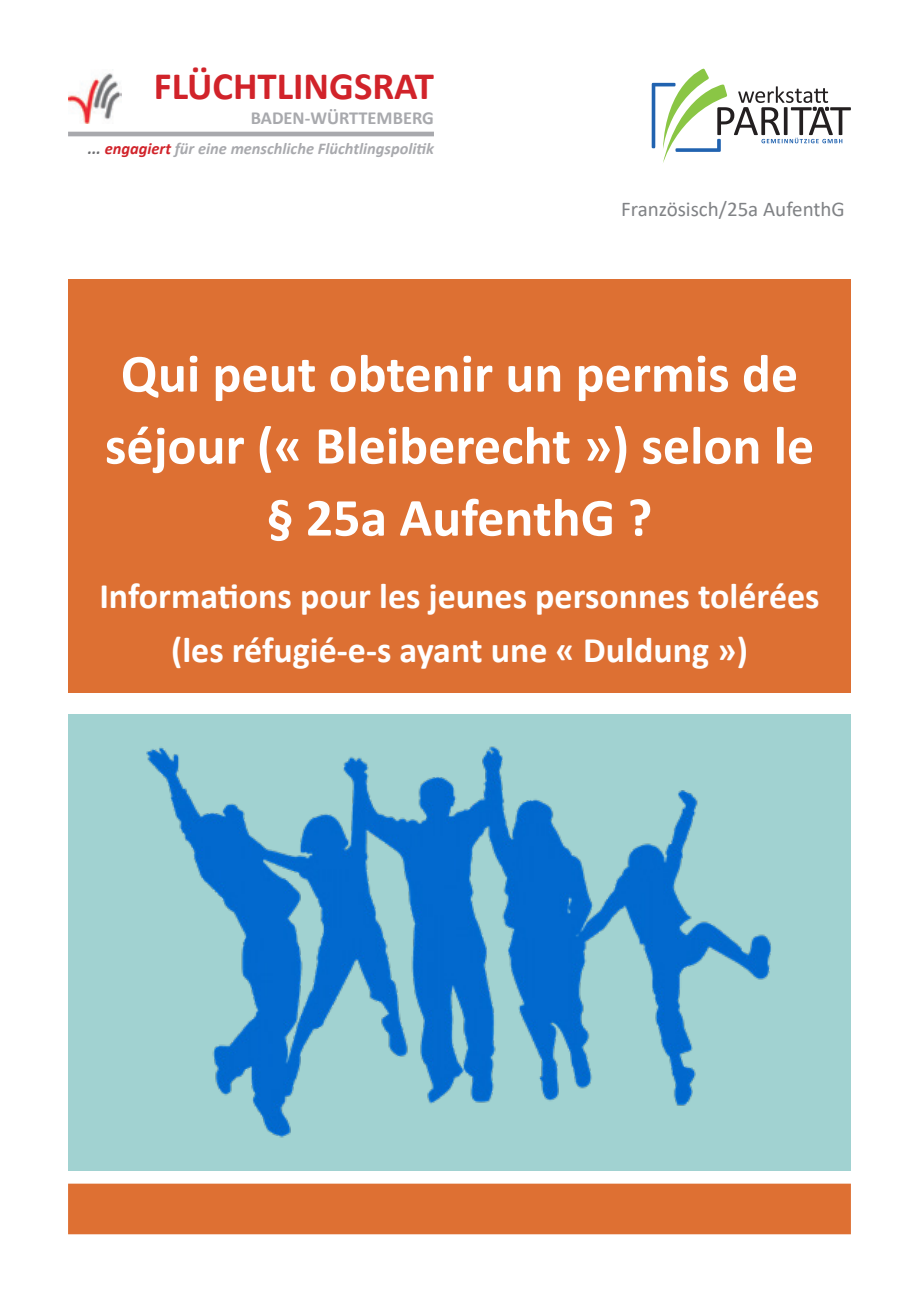
<style>
.page{position:relative;width:919px;height:1310px;background:#fff}
.page>*{position:absolute;margin:0;border:0;box-sizing:border-box;transform-origin:0 0}
.t1{font:700 54px/72px "Calibri";color:#fff;text-align:center}
.t2{font:700 38.7px "Calibri";color:#d1232a}
.t3{font:700 36px/54px "Calibri";color:#fff;text-align:center}
.t4{font:21px "Calibri";color:#808285}
.t5{font:700 18.3px "Calibri";color:#a8a9ad}
.t6{font:italic 700 16.5px "Calibri";color:#a8a9ad}
.s1{color:#6c6d70}
.s2{color:#d1232a}
</style>
<div class="page">
<div style="left:68px;top:279px;width:782px;height:413px;background:#dd7033"></div>
<div style="left:68px;top:713px;width:782px;height:457px;background:#a1d2d1"></div>
<img style="left:146px;top:746px;width:625px;height:392px">
<div style="left:68px;top:1183px;width:782px;height:51px;background:#de7033;border:3px solid #de7033"></div>
<hr style="left:68px;top:132px;width:366px;height:4px;background:#a8a9ad">
<img style="left:68px;top:69px;width:54px;height:55px">
<svg style="left:651px;top:69px;width:199px;height:94px"></svg>
<p class="t2" style="left:154px;top:58px;width:281px">FLÜCHTLINGSRAT</p>
<p class="t5" style="left:251px;top:105px;width:185px">BADEN-WÜRTTEMBERG</p>
<p class="t6" style="left:88px;top:137px;width:347px"><span class="s1">...</span> <span class="s2">engagiert</span> für eine menschliche Flüchtlingspolitik</p>
<p class="t4" style="left:621px;top:194px;width:225px">Französisch/25a AufenthG</p>
<h1 class="t1" style="left:105px;top:337px;width:710px">Qui peut obtenir un permis de séjour (« Bleiberecht ») selon le § 25a AufenthG ?</h1>
<p class="t3" style="left:99px;top:568px;width:721px">Informations pour les jeunes personnes tolérées (les réfugié-e-s ayant une « Duldung »)</p>
</div>
